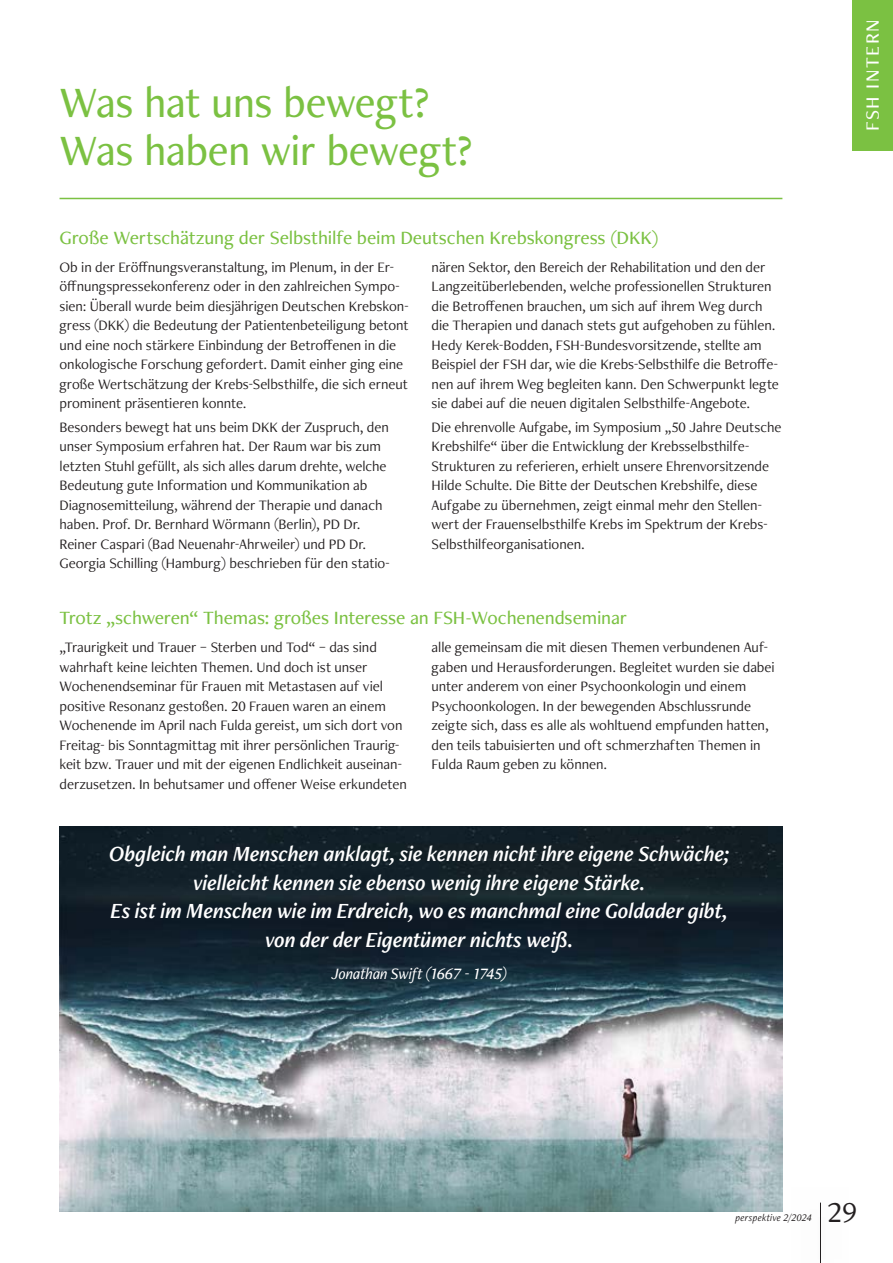
<style>
.page{position:relative;width:893px;height:1263px;background:#fff}
.page>*{position:absolute;margin:0;border:0;box-sizing:border-box;transform-origin:0 0}
.t1{font:500 45px "Freight Neo Pro";letter-spacing:-.015em;color:#7bc142}
.t2{font:30px "Freight Neo Pro";color:#231f20}
.t3{font:italic 22.5px/28.5px "Freight Neo Pro Semi";letter-spacing:-.01em;color:#fff;text-align:center}
.t4{font:500 19.5px "Freight Neo Pro";letter-spacing:-.01em;color:#7bc142}
.t5{font:500 19.5px "Freight Neo Pro";letter-spacing:.075em;color:#fff}
.t6{font:italic 500 16.5px "Freight Neo Pro";letter-spacing:-.01em;color:#fff}
.t7{font:15px/19.5px "Freight Neo Pro";letter-spacing:-.005em;color:#231f20}
.t8{font:italic 10.5px "Freight Neo Pro";letter-spacing:.01em;color:#231f20}
</style>
<div class="page">
<div style="left:853px;top:0;width:40px;height:151px;background:#7bc142"></div>
<hr style="left:60px;top:198px;width:722px;height:1px;background:#7bc142">
<img style="left:60px;top:826px;width:722px;height:385px">
<hr style="left:820px;top:1202px;width:1px;height:61px;background:#231f20">
<h1 class="t1" style="left:60px;top:72px;width:371px">Was hat uns bewegt?</h1>
<h1 class="t1" style="left:60px;top:120px;width:414px">Was haben wir bewegt?</h1>
<h3 class="t4" style="left:60px;top:224px;width:600px">Große Wertschätzung der Selbsthilfe beim Deutschen Krebskongress (DKK)</h3>
<p class="t7" style="left:60px;top:256px;width:351px">Ob in der Eröffnungsveranstaltung, im Plenum, in der Er&shy;öffnungspressekonferenz oder in den zahlreichen Sympo&shy;sien: Überall wurde beim diesjährigen Deutschen Krebskon&shy;gress (DKK) die Bedeutung der Patientenbeteiligung betont und eine noch stärkere Einbindung der Betroffenen in die onkologische Forschung gefordert. Damit einher ging eine große Wertschätzung der Krebs-Selbsthilfe, die sich erneut prominent präsentieren konnte.</p>
<p class="t7" style="left:60px;top:417px;width:332px">Besonders bewegt hat uns beim DKK der Zuspruch, den unser Symposium erfahren hat. Der Raum war bis zum letzten Stuhl gefüllt, als sich alles darum drehte, welche Bedeutung gute Information und Kommunikation ab Diagnosemitteilung, während der Therapie und danach haben. Prof. Dr. Bernhard Wörmann (Berlin), PD Dr.<br>Reiner Caspari (Bad Neuenahr-Ahrweiler) und PD Dr.<br>Georgia Schilling (Hamburg) beschrieben für den statio-</p>
<p class="t7" style="left:432px;top:256px;width:349px">nären Sektor, den Bereich der Rehabilitation und den der Langzeitüberlebenden, welche professionellen Strukturen die Betroffenen brauchen, um sich auf ihrem Weg durch die Therapien und danach stets gut aufgehoben zu fühlen.<br>Hedy Kerek-Bodden, FSH-Bundesvorsitzende, stellte am Beispiel der FSH dar, wie die Krebs-Selbsthilfe die Betroffe&shy;nen auf ihrem Weg begleiten kann. Den Schwerpunkt legte sie dabei auf die neuen digitalen Selbsthilfe-Angebote.</p>
<p class="t7" style="left:432px;top:417px;width:351px">Die ehrenvolle Aufgabe, im Symposium „50 Jahre Deutsche Krebshilfe“ über die Entwicklung der Krebsselbsthilfe-Strukturen zu referieren, erhielt unsere Ehrenvorsitzende Hilde Schulte. Die Bitte der Deutschen Krebshilfe, diese Aufgabe zu übernehmen, zeigt einmal mehr den Stellen&shy;wert der Frauenselbsthilfe Krebs im Spektrum der Krebs-Selbsthilfeorganisationen.</p>
<h3 class="t4" style="left:60px;top:605px;width:569px">Trotz „schweren“ Themas: großes Interesse an FSH-Wochenendseminar</h3>
<p class="t7" style="left:60px;top:637px;width:349px">„Traurigkeit und Trauer – Sterben und Tod“ – das sind wahrhaft keine leichten Themen. Und doch ist unser Wochenendseminar für Frauen mit Metastasen auf viel positive Resonanz gestoßen. 20 Frauen waren an einem Wochenende im April nach Fulda gereist, um sich dort von Freitag- bis Sonntagmittag mit ihrer persönlichen Traurig&shy;keit bzw. Trauer und mit der eigenen Endlichkeit auseinan&shy;derzusetzen. In behutsamer und offener Weise erkundeten</p>
<p class="t7" style="left:432px;top:637px;width:345px">alle gemeinsam die mit diesen Themen verbundenen Auf&shy;gaben und Herausforderungen. Begleitet wurden sie dabei unter anderem von einer Psychoonkologin und einem Psychoonkologen. In der bewegenden Abschlussrunde zeigte sich, dass es alle als wohltuend empfunden hatten, den teils tabuisierten und oft schmerzhaften Themen in Fulda Raum geben zu können.</p>
<h3 class="t3" style="left:109px;top:839px;width:622px">Obgleich man Menschen anklagt, sie kennen nicht ihre eigene Schwäche; vielleicht kennen sie ebenso wenig ihre eigene Stärke.<br>Es ist im Menschen wie im Erdreich, wo es manchmal eine Goldader gibt, von der der Eigentümer nichts weiß.</h3>
<p class="t6" style="left:332px;top:962px;width:177px">Jonathan Swift (1667 - 1745)</p>
<h3 class="t5" style="left:859px;top:131px;width:113px;rotate:-90deg">FSH INTERN</h3>
<p class="t8" style="left:736px;top:1210px;width:78px">perspektive 2/2024</p>
<h2 class="t2" style="left:827px;top:1191px;width:31px">29</h2>
</div>
